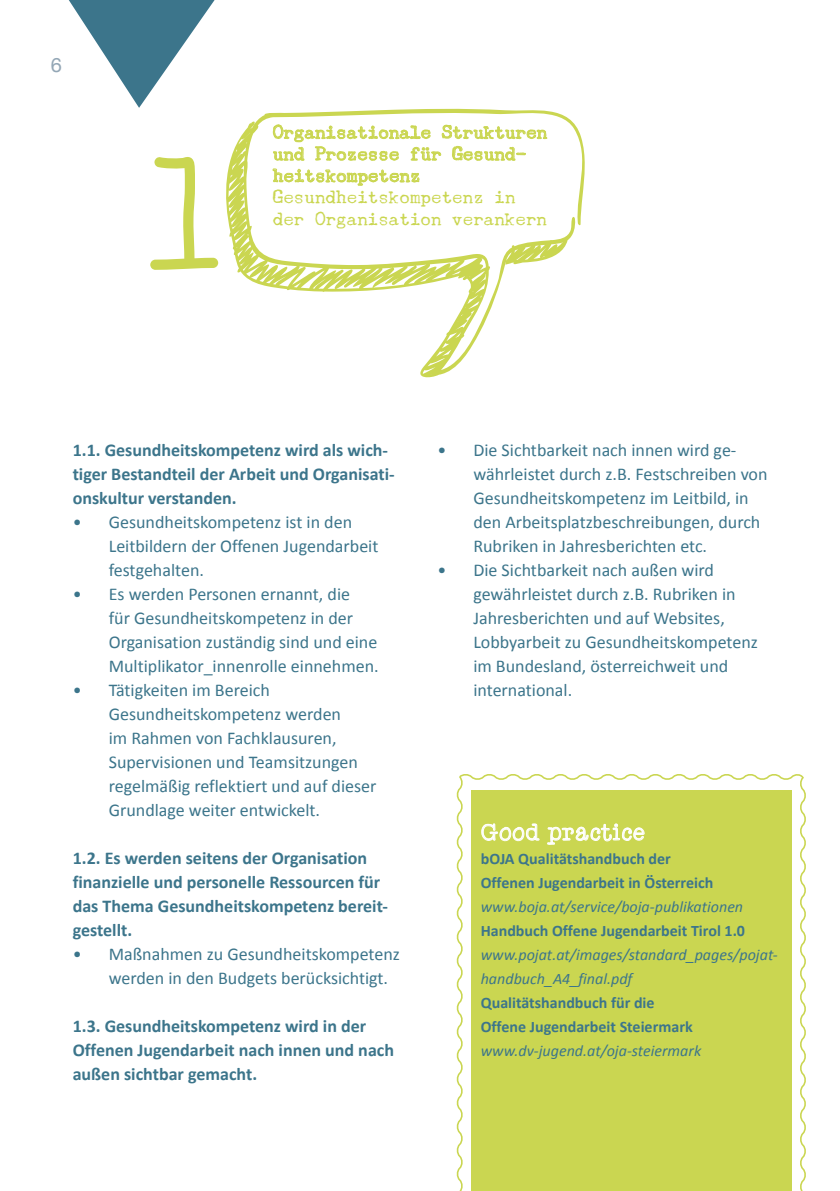
<style>
.page{position:relative;width:840px;height:1191px;background:#fff}
.page>*{position:absolute;margin:0;border:0;box-sizing:border-box;transform-origin:0 0}
.t1{font:170px "Ani Typewriter";color:#cad651}
.t2{font:24px "Ani Typewriter";color:#fff}
.t3{font:20px "Helvetica Neue";color:#94a7b6}
.t4{font:18px/24px "Calibri";color:#3c758b}
.t5{font:700 18px/24px "Calibri";color:#3c758b}
.t6{font:18px/21.6px "Underwood Champion";color:#cad651}
.t7{font:700 16px/24px "Calibri";color:#3c758b}
.t8{font:italic 16px/24px "Calibri";color:#3c758b}
</style>
<div class="page">
<svg style="left:69px;top:0;width:145px;height:108px"></svg>
<svg style="left:226px;top:108px;width:359px;height:270px"></svg>
<svg style="left:272px;top:124px;width:275px;height:37px"></svg>
<svg style="left:272px;top:167px;width:148px;height:32px"></svg>
<svg style="left:456px;top:774px;width:350px;height:417px;background:#cfda64"></svg>
<svg style="left:480px;top:822px;width:60px;height:29px;background:#d3dd71"></svg>
<svg style="left:546px;top:813px;width:98px;height:39px;background:#d1db69"></svg>
<p class="t3" style="left:51px;top:50px;width:13px">6</p>
<h1 class="t1" style="left:134px;top:136px;width:96px">1</h1>
<p class="t6" style="left:273px;top:121px;width:276px">Organisationale Strukturen und Prozesse für Gesund&shy;heitskompetenz<br>Gesundheitskompetenz in</p>
<p class="t6" style="left:273px;top:207px;width:275px">der Organisation verankern</p>
<p class="t5" style="left:73px;top:437px;width:323px">1.1. Gesundheitskompetenz wird als wich&shy;tiger Bestandteil der Arbeit und Organisati&shy;onskultur verstanden.</p>
<p class="t4" style="left:109px;top:509px;width:271px;text-indent:-36px">• Gesundheitskompetenz ist in den<br>Leitbildern der Offenen Jugendarbeit festgehalten.</p>
<p class="t4" style="left:109px;top:581px;width:271px;text-indent:-36px">• Es werden Personen ernannt, die<br>für Gesundheitskompetenz in der Organisation zuständig sind und eine Multiplikator_innenrolle einnehmen.</p>
<p class="t4" style="left:109px;top:677px;width:269px;text-indent:-36px">• Tätigkeiten im Bereich<br>Gesundheitskompetenz werden<br>im Rahmen von Fachklausuren,<br>Supervisionen und Teamsitzungen regelmäßig reflektiert und auf dieser<br>Grundlage weiter entwickelt.</p>
<p class="t5" style="left:73px;top:845px;width:316px">1.2. Es werden seitens der Organisation finanzielle und personelle Ressourcen für das Thema Gesundheitskompetenz bereit&shy;gestellt.</p>
<p class="t4" style="left:109px;top:941px;width:292px;text-indent:-36px">• Maßnahmen zu Gesundheitskompetenz werden in den Budgets berücksichtigt.</p>
<p class="t5" style="left:73px;top:1013px;width:323px">1.3. Gesundheitskompetenz wird in der<br>Offenen Jugendarbeit nach innen und nach außen sichtbar gemacht.</p>
<p class="t4" style="left:473px;top:437px;width:295px;text-indent:-36px">• Die Sichtbarkeit nach innen wird ge&shy;währleistet durch z.B. Festschreiben von Gesundheitskompetenz im Leitbild, in den Arbeitsplatzbeschreibungen, durch Rubriken in Jahresberichten etc.</p>
<p class="t4" style="left:473px;top:557px;width:286px;text-indent:-36px">• Die Sichtbarkeit nach außen wird gewährleistet durch z.B. Rubriken in Jahresberichten und auf Websites, Lobbyarbeit zu Gesundheitskompetenz im Bundesland, österreichweit und international.</p>
<h2 class="t2" style="left:480px;top:821px;width:166px">Good practice</h2>
<p class="t7" style="left:480px;top:846px;width:234px">bOJA Qualitätshandbuch der<br>Offenen Jugendarbeit in Österreich</p>
<p class="t8" style="left:480px;top:894px;width:264px">www.boja.at/service/boja-publikationen</p>
<p class="t7" style="left:480px;top:918px;width:266px">Handbuch Offene Jugendarbeit Tirol 1.0</p>
<p class="t8" style="left:480px;top:942px;width:298px">www.pojat.at/images/standard_pages/pojat&shy;handbuch_A4_final.pdf</p>
<p class="t7" style="left:480px;top:990px;width:213px">Qualitätshandbuch für die<br>Offene Jugendarbeit Steiermark</p>
<p class="t8" style="left:480px;top:1038px;width:222px">www.dv-jugend.at/oja-steiermark</p>
</div>
